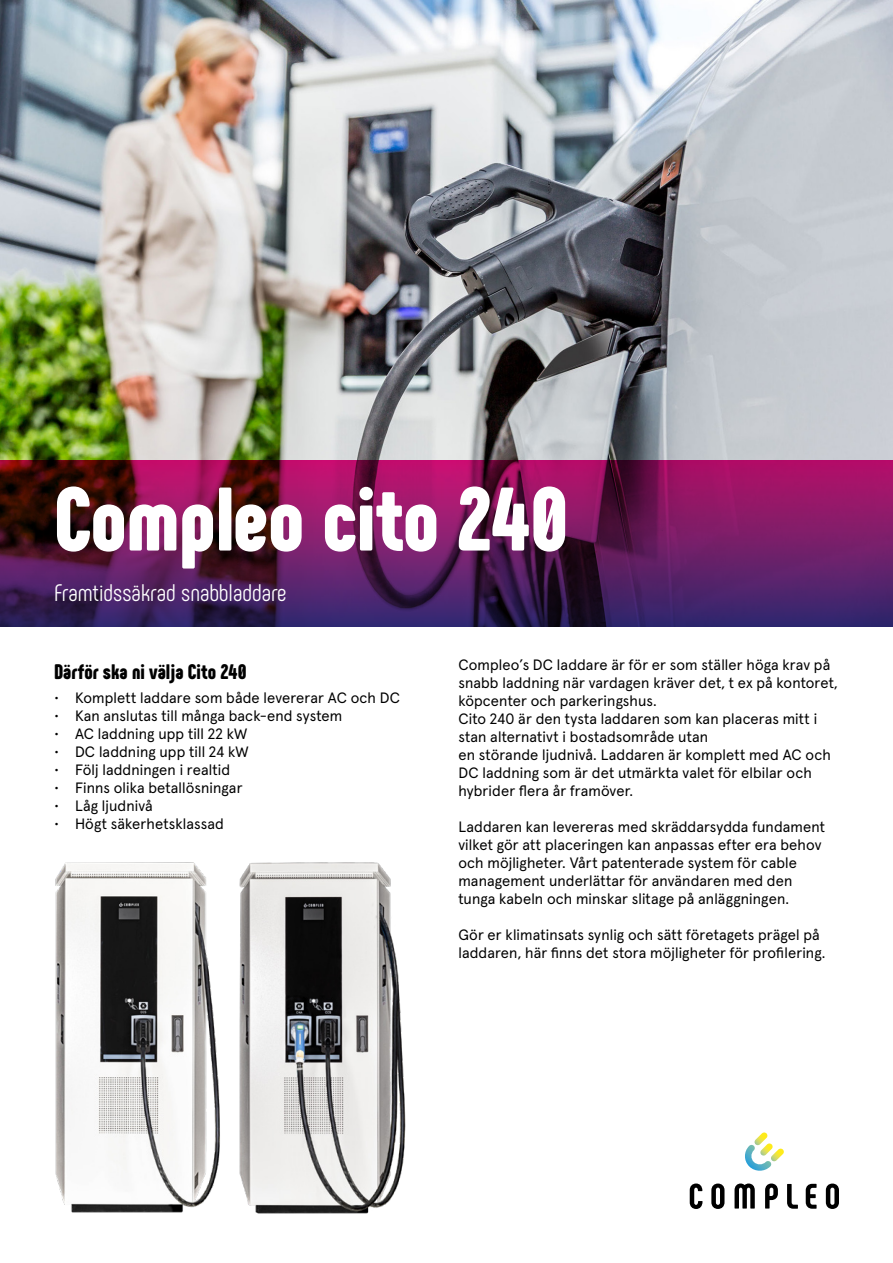
<style>
.page{position:relative;width:893px;height:1263px;background:#fff}
.page>*{position:absolute;margin:0;border:0;box-sizing:border-box;transform-origin:0 0}
.t1{font:900 90px "Phenomena";color:#fff}
.t2{font:24px "Phenomena";color:#fff}
.t3{font:900 21px "Phenomena";color:#000}
.t4{font:15px/18px "Apercu Pro";letter-spacing:.01em;color:#000}
</style>
<div class="page">
<img style="left:0;top:0;width:893px;height:461px">
<svg style="left:0;top:461px;width:893px;height:165px;background:#601852"></svg>
<img style="left:55px;top:862px;width:351px;height:352px">
<svg style="left:690px;top:1183px;width:13px;height:26px"></svg>
<svg style="left:711px;top:1183px;width:13px;height:26px"></svg>
<svg style="left:734px;top:1183px;width:21px;height:25px"></svg>
<svg style="left:765px;top:1183px;width:13px;height:25px"></svg>
<svg style="left:787px;top:1184px;width:11px;height:25px"></svg>
<svg style="left:806px;top:1184px;width:11px;height:25px"></svg>
<svg style="left:826px;top:1183px;width:13px;height:26px"></svg>
<svg style="left:745px;top:1132px;width:39px;height:39px"></svg>
<h1 class="t1" style="left:54px;top:461px;width:516px">Compleo cito 240</h1>
<h2 class="t2" style="left:54px;top:579px;width:234px">Framtidssäkrad snabbladdare</h2>
<h3 class="t3" style="left:54px;top:658px;width:194px">Därför ska ni välja Cito 240</h3>
<p class="t4" style="left:54px;top:687px;width:348px">• Komplett laddare som både levererar AC och DC</p>
<p class="t4" style="left:54px;top:705px;width:290px">• Kan anslutas till många back-end system</p>
<p class="t4" style="left:54px;top:723px;width:195px">• AC laddning upp till 22 kW</p>
<p class="t4" style="left:54px;top:741px;width:196px">• DC laddning upp till 24 kW</p>
<p class="t4" style="left:54px;top:759px;width:178px">• Följ laddningen i realtid</p>
<p class="t4" style="left:54px;top:777px;width:190px">• Finns olika betallösningar</p>
<p class="t4" style="left:54px;top:795px;width:100px">• Låg ljudnivå</p>
<p class="t4" style="left:54px;top:813px;width:171px">• Högt säkerhetsklassad</p>
<p class="t4" style="left:458px;top:654px;width:381px">Compleo’s DC laddare är för er som ställer höga krav på snabb laddning när vardagen kräver det, t ex på kontoret, köpcenter och parkeringshus.<br>Cito 240 är den tysta laddaren som kan placeras mitt i stan alternativt i bostadsområde utan<br>en störande ljudnivå. Laddaren är komplett med AC och DC laddning som är det utmärkta valet för elbilar och hybrider flera år framöver.</p>
<p class="t4" style="left:458px;top:816px;width:368px">Laddaren kan levereras med skräddarsydda fundament vilket gör att placeringen kan anpassas efter era behov och möjligheter. Vårt patenterade system för cable management underlättar för användaren med den tunga kabeln och minskar slitage på anläggningen.</p>
<p class="t4" style="left:458px;top:924px;width:369px">Gör er klimatinsats synlig och sätt företagets prägel på laddaren, här finns det stora möjligheter för profilering.</p>
</div>
